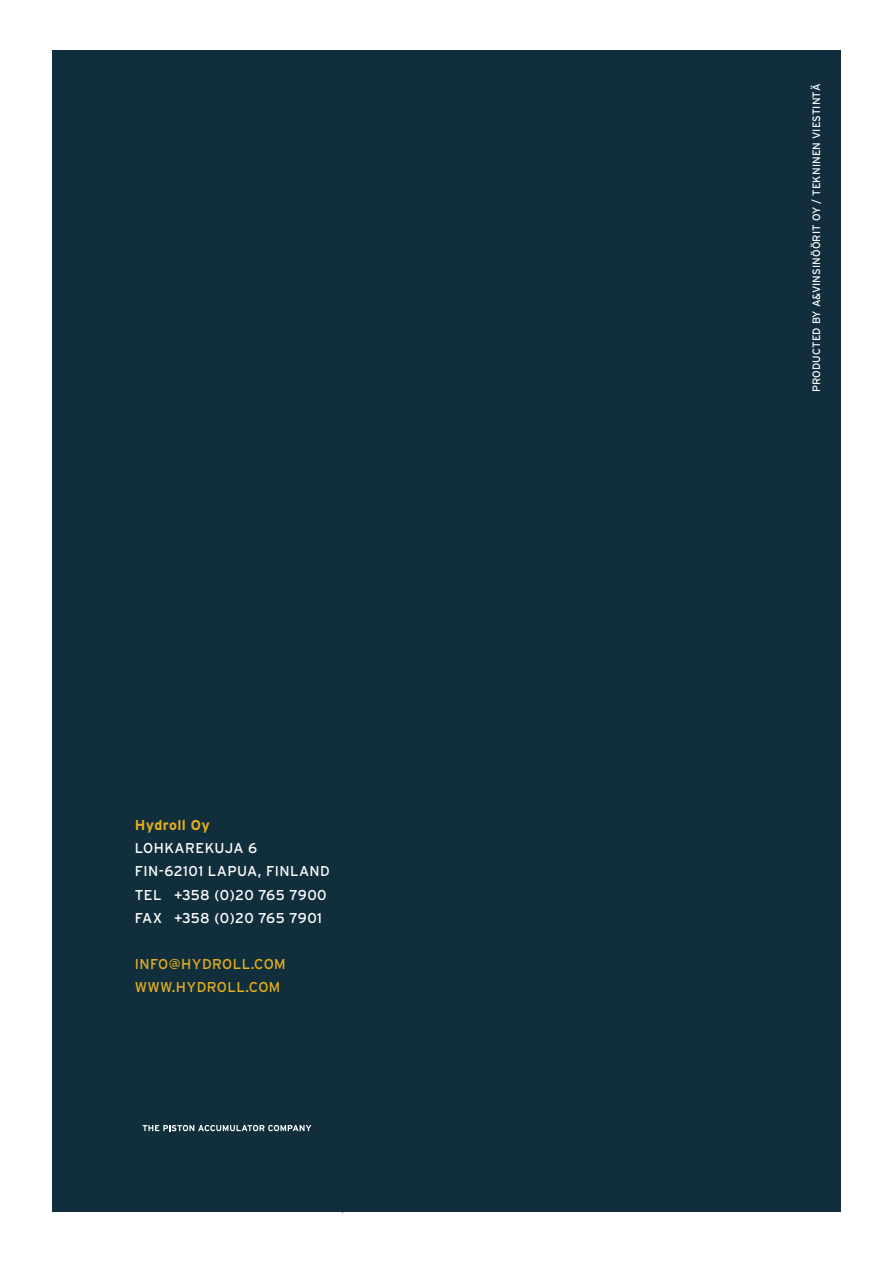
<style>
.page{position:relative;width:893px;height:1263px;background:#fff}
.page>*{position:absolute;margin:0;border:0;box-sizing:border-box;transform-origin:0 0}
.t1{font:14.25px/23.1px "Interstate";letter-spacing:.03em;color:#fff}
.t2{font:14.25px/23.1px "Interstate";letter-spacing:.03em;color:#e6b01e}
.t3{font:700 14.25px "Interstate";letter-spacing:.03em;color:#e6b01e}
.t4{font:10.65px "Interstate";letter-spacing:.01em;color:#fff}
</style>
<div class="page">
<div style="left:52px;top:51px;width:788px;height:1161px;background:#112e3c"></div>
<svg style="left:143px;top:1125px;width:168px;height:6px"></svg>
<p class="t3" style="left:135px;top:820px;width:77px">Hydroll Oy</p>
<p class="t1" style="left:135px;top:837px;width:197px">LOHKAREKUJA 6<br>FIN-62101 LAPUA, FINLAND<br>TEL +358 (0)20 765 7900<br>FAX +358 (0)20 765 7901</p>
<p class="t2" style="left:135px;top:953px;width:152px">INFO@HYDROLL.COM<br>WWW.HYDROLL.COM</p>
<p class="t4" style="left:810px;top:392px;width:310px;rotate:-90deg">PRODUCTED BY A&amp;VINSINÖÖRIT OY / TEKNINEN VIESTINTÄ</p>
</div>
